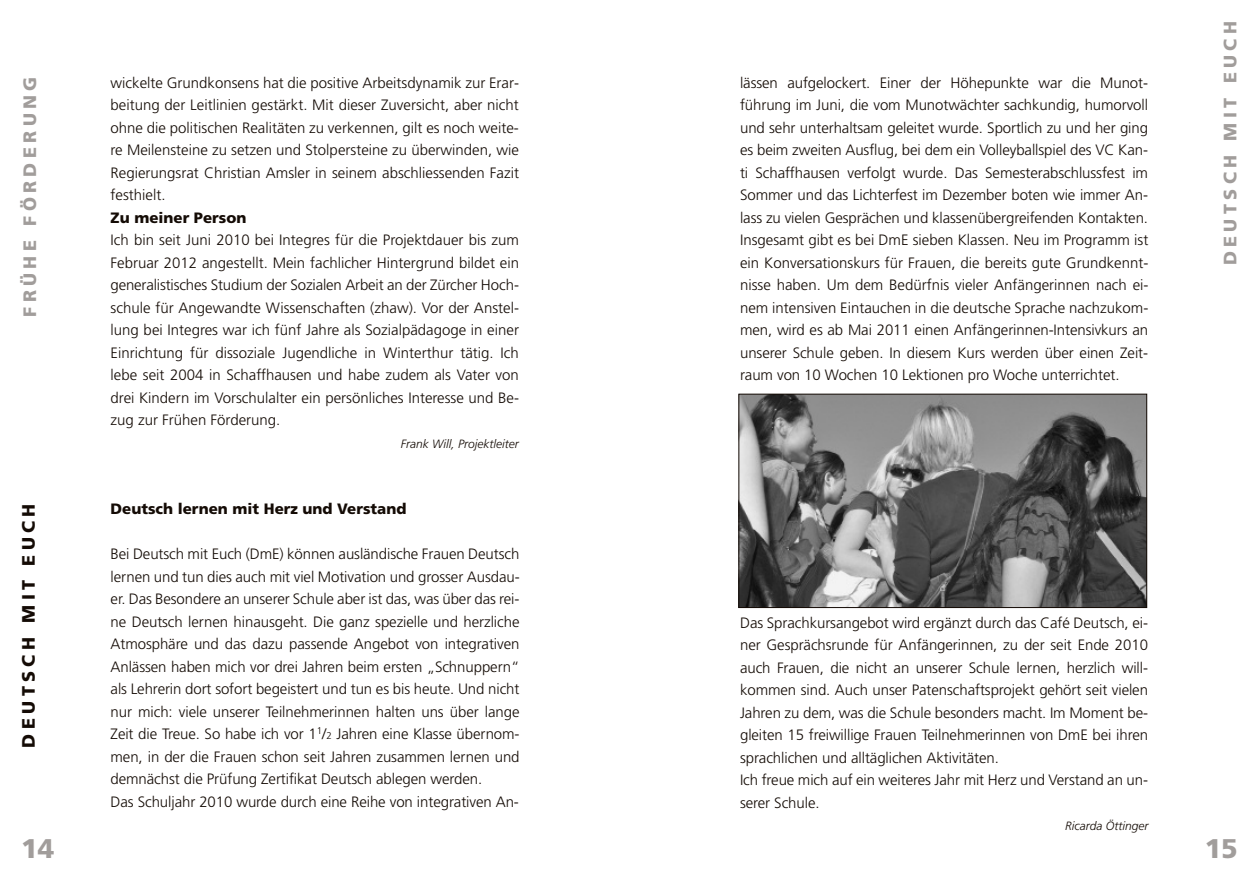
<style>
.page{position:relative;width:1259px;height:893px;background:#fff}
.page>*{position:absolute;margin:0;border:0;box-sizing:border-box;transform-origin:0 0}
.t1{font:900 27px "Frutiger";color:#a19d9b}
.t2{font:900 18px "Frutiger";letter-spacing:.245em;color:#a19d9b}
.t3{font:900 18px "Frutiger";letter-spacing:.245em;color:#140b05}
.t4{font:300 15px/22.5px "Frutiger";letter-spacing:-.005em;color:#140b05;text-align:justify}
.t5{font:900 15px "Frutiger";color:#140b05}
.t6{font:italic 300 12px "Frutiger";color:#140b05}
.s1{font-size:9.75px}
</style>
<div class="page">
<img style="left:740px;top:396px;width:405px;height:210px">
<div style="left:738px;top:394px;width:409px;height:214px;border:1px solid #140b05"></div>
<p class="t2" style="left:23px;top:317px;width:242px;rotate:-90deg">FRÜHE FÖRDERUNG</p>
<p class="t4" style="left:111px;top:72px;width:410px">wickelte Grundkonsens hat die positive Arbeitsdynamik zur Erar&shy;beitung der Leitlinien gestärkt. Mit dieser Zuversicht, aber nicht ohne die politischen Realitäten zu verkennen, gilt es noch weite&shy;re Meilensteine zu setzen und Stolpersteine zu überwinden, wie Regierungsrat Christian Amsler in seinem abschliessenden Fazit festhielt.</p>
<p class="t5" style="left:111px;top:212px;width:137px">Zu meiner Person</p>
<p class="t4" style="left:111px;top:230px;width:410px">Ich bin seit Juni 2010 bei Integres für die Projektdauer bis zum Februar 2012 angestellt. Mein fachlicher Hintergrund bildet ein generalistisches Studium der Sozialen Arbeit an der Zürcher Hoch&shy;schule für Angewandte Wissenschaften (zhaw). Vor der Anstel&shy;lung bei Integres war ich fünf Jahre als Sozialpädagoge in einer Einrichtung für dissoziale Jugendliche in Winterthur tätig. Ich lebe seit 2004 in Schaffhausen und habe zudem als Vater von drei Kindern im Vorschulalter ein persönliches Interesse und Be&shy;zug zur Frühen Förderung.</p>
<p class="t6" style="left:401px;top:439px;width:119px">Frank Will, Projektleiter</p>
<p class="t3" style="left:21px;top:748px;width:246px;rotate:-90deg">DEUTSCH MIT EUCH</p>
<p class="t5" style="left:111px;top:503px;width:297px">Deutsch lernen mit Herz und Verstand</p>
<p class="t4" style="left:111px;top:544px;width:411px;text-align:left">Bei Deutsch mit Euch (DmE) können ausländische Frauen Deutsch lernen und tun dies auch mit viel Motivation und grosser Ausdau&shy;er. Das Besondere an unserer Schule aber ist das, was über das rei&shy;ne Deutsch lernen hinausgeht. Die ganz spezielle und herzliche Atmosphäre und das dazu passende Angebot von integrativen Anlässen haben mich vor drei Jahren beim ersten „Schnuppern“ als Lehrerin dort sofort begeistert und tun es bis heute. Und nicht nur mich: viele unserer Teilnehmerinnen halten uns über lange Zeit die Treue. So habe ich vor 1<sup>1</sup>/<span class="s1">2</span> Jahren eine Klasse übernom&shy;men, in der die Frauen schon seit Jahren zusammen lernen und demnächst die Prüfung Zertifikat Deutsch ablegen werden.<br>Das Schuljahr 2010 wurde durch eine Reihe von integrativen An-</p>
<p class="t4" style="left:740px;top:72px;width:410px">lässen aufgelockert. Einer der Höhepunkte war die Munot&shy;führung im Juni, die vom Munotwächter sachkundig, humorvoll und sehr unterhaltsam geleitet wurde. Sportlich zu und her ging es beim zweiten Ausflug, bei dem ein Volleyballspiel des VC Kan&shy;ti Schaffhausen verfolgt wurde. Das Semesterabschlussfest im Sommer und das Lichterfest im Dezember boten wie immer An&shy;lass zu vielen Gesprächen und klassenübergreifenden Kontakten.<br>Insgesamt gibt es bei DmE sieben Klassen. Neu im Programm ist ein Konversationskurs für Frauen, die bereits gute Grundkennt&shy;nisse haben. Um dem Bedürfnis vieler Anfängerinnen nach ei&shy;nem intensiven Eintauchen in die deutsche Sprache nachzukom&shy;men, wird es ab Mai 2011 einen Anfängerinnen-Intensivkurs an unserer Schule geben. In diesem Kurs werden über einen Zeit&shy;raum von 10 Wochen 10 Lektionen pro Woche unterrichtet.</p>
<p class="t2" style="left:1223px;top:265px;width:246px;rotate:-90deg">DEUTSCH MIT EUCH</p>
<p class="t4" style="left:740px;top:612px;width:409px;text-align:left">Das Sprachkursangebot wird ergänzt durch das Café Deutsch, ei&shy;ner Gesprächsrunde für Anfängerinnen, zu der seit Ende 2010 auch Frauen, die nicht an unserer Schule lernen, herzlich will&shy;kommen sind. Auch unser Patenschaftsprojekt gehört seit vielen Jahren zu dem, was die Schule besonders macht. Im Moment be&shy;gleiten 15 freiwillige Frauen Teilnehmerinnen von DmE bei ihren sprachlichen und alltäglichen Aktivitäten.<br>Ich freue mich auf ein weiteres Jahr mit Herz und Verstand an un&shy;serer Schule.</p>
<p class="t6" style="left:1065px;top:821px;width:85px">Ricarda Öttinger</p>
<h1 class="t1" style="left:21px;top:838px;width:35px">14</h1>
<h1 class="t1" style="left:1204px;top:838px;width:35px">15</h1>
</div>
